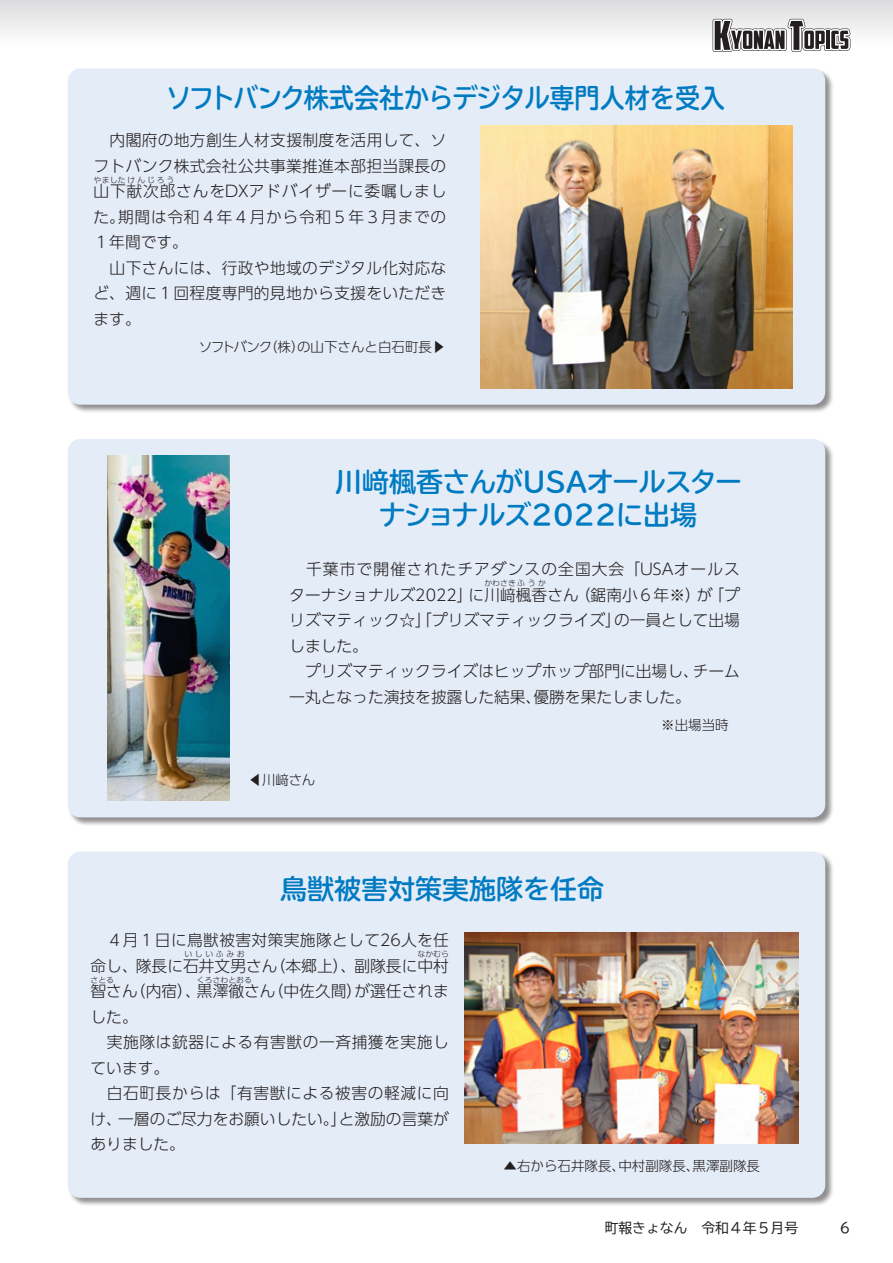
<style>
.page{position:relative;width:893px;height:1263px;background:#fff}
.page>*{position:absolute;margin:0;border:0;box-sizing:border-box;transform-origin:0 0}
.t1{font:700 27px/33px "TBUDR Go Std";color:#007bc2;text-align:center}
.t2{font:700 27px "TBUDR Go Std";color:#007bc2;scale:.93 1}
.t3{font:300 15.75px/25.5px "UD Shin Go Pr 6 N";letter-spacing:.02em;color:#231f20}
.t4{font:300 15.75px/25.5px "UD Shin Go Pr 6 N";color:#231f20}
.t5{font:300 15.75px/25.5px "UD Shin Go Pr 6 N";letter-spacing:.065em;color:#231f20}
.t6{font:300 15.75px "UD Shin Go Pr 6 N";letter-spacing:.04em;color:#231f20}
.t7{font:300 15.75px "UD Shin Go Pr 6 N";letter-spacing:.045em;color:#231f20}
.t8{font:13.8px "TBUD Go Std";color:#231f20}
.t9{font:300 13.5px "UD Shin Go Pr 6 N";color:#231f20}
.t10{font:300 7.8px "UD Shin Go Pr 6 N";letter-spacing:.025em;color:#231f20}
.t11{font:300 7.8px "UD Shin Go Pr 6 N";letter-spacing:.235em;color:#231f20}
.t12{font:300 7.8px "UD Shin Go Pr 6 N";letter-spacing:.085em;color:#231f20}
.t13{font:300 7.8px "UD Shin Go Pr 6 N";color:#231f20}
</style>
<div class="page">
<div style="left:0;top:0;width:893px;height:45px;background:linear-gradient(to bottom,#dbdcdd,#fefefe)"></div>
<hr style="left:0;top:0;width:1px;height:45px;background:#d1d2d4">
<svg style="left:710px;top:5px;width:143px;height:47px"></svg>
<div style="left:67px;top:68px;width:767px;height:345px;background:#231f20;opacity:.5"></div>
<div style="left:68px;top:68px;width:757px;height:337px;background:#e4ecf7;border-radius:13px"></div>
<div style="left:67px;top:851px;width:767px;height:355px;background:#231f20;opacity:.5"></div>
<div style="left:68px;top:852px;width:757px;height:346px;background:#e4ecf7;border-radius:13px"></div>
<div style="left:67px;top:439px;width:767px;height:387px;background:#231f20;opacity:.5"></div>
<div style="left:68px;top:439px;width:757px;height:378px;background:#e4ecf7;border-radius:13px"></div>
<img style="left:108px;top:455px;width:122px;height:346px">
<img style="left:465px;top:932px;width:334px;height:212px">
<img style="left:480px;top:125px;width:312px;height:263px">
<h1 class="t2" style="left:166px;top:75px;width:602px">ソフトバンク株式会社からデジタル専門人材を受入</h1>
<p class="t3" style="left:94px;top:127px;width:354px;text-align:justify">　内閣府の地方創生人材支援制度を活用して、ソフトバンク株式会社公共事業推進本部担当課長の山下献次郎さんをDXアドバイザーに委嘱しまし</p>
<p class="t11" style="left:94px;top:173px;width:82px">やましたけんじろう</p>
<p class="t7" style="left:118px;top:204px;width:330px">期間は令和４年４月から令和５年３月までの</p>
<p class="t3" style="left:94px;top:204px;width:354px">た。<br>１年間です。<br>　山下さんには、行政や地域のデジタル化対応など、週に１回程度専門的見地から支援をいただきます。</p>
<p class="t9" style="left:297px;top:336px;width:150px">の山下さんと白石町長▶</p>
<p class="t9" style="left:199px;top:336px;width:75px">ソフトバンク</p>
<p class="t9" style="left:264px;top:336px;width:42px">（株）</p>
<h1 class="t1" style="left:335px;top:466px;width:408px">川﨑楓香さんがUSAオールスターナショナルズ2022に出場</h1>
<p class="t5" style="left:469px;top:556px;width:273px;text-indent:-179px">　千葉市で開催されたチアダンスの全国大会「USAオールスに川﨑楓香さん</p>
<p class="t12" style="left:484px;top:577px;width:63px">かわさきふうか</p>
<p class="t4" style="left:289px;top:582px;width:185px">ターナショナルズ2022」</p>
<p class="t3" style="left:708px;top:582px;width:33px">「プ</p>
<p class="t3" style="left:697px;top:582px;width:17px">が</p>
<p class="t4" style="left:614px;top:582px;width:127px;text-indent:-39px">（鋸南小６年※）<br>の一員として出場</p>
<p class="t4" style="left:289px;top:607px;width:333px">リズマティック☆」「プリズマティックライズ」しました。</p>
<p class="t4" style="left:533px;top:658px;width:167px;text-indent:-244px">　プリズマティックライズはヒップホップ部門に出場し、優勝を果たしました。</p>
<p class="t3" style="left:693px;top:658px;width:49px">チーム</p>
<p class="t4" style="left:289px;top:684px;width:253px">一丸となった演技を披露した結果、</p>
<p class="t9" style="left:249px;top:769px;width:68px">◀川﨑さん</p>
<h1 class="t1" style="left:280px;top:873px;width:325px">鳥獣被害対策実施隊を任命</h1>
<p class="t3" style="left:91px;top:927px;width:360px">　４月１日に鳥獣被害対策実施隊として26人を任命し、隊長に石井文男さん</p>
<p class="t10" style="left:417px;top:948px;width:33px">なかむら</p>
<p class="t10" style="left:184px;top:948px;width:62px">いしいふみお</p>
<p class="t4" style="left:270px;top:953px;width:181px">（本郷上）、副隊長に中村</p>
<p class="t13" style="left:197px;top:973px;width:57px">くろさわとおる</p>
<p class="t10" style="left:91px;top:973px;width:25px">さとる</p>
<p class="t3" style="left:354px;top:978px;width:96px">が選任されま</p>
<p class="t3" style="left:130px;top:978px;width:72px">（内宿）、</p>
<p class="t3" style="left:268px;top:978px;width:96px">（中佐久間）</p>
<p class="t3" style="left:197px;top:978px;width:80px">黒澤徹さん</p>
<p class="t3" style="left:91px;top:978px;width:49px">智さん</p>
<p class="t3" style="left:91px;top:1004px;width:49px">した。</p>
<p class="t3" style="left:91px;top:1029px;width:360px">　実施隊は銃器による有害獣の一斉捕獲を実施し</p>
<p class="t3" style="left:91px;top:1055px;width:80px">ています。</p>
<p class="t6" style="left:91px;top:1081px;width:360px">　白石町長からは「有害獣による被害の軽減に向</p>
<p class="t4" style="left:339px;top:1106px;width:112px">と激励の言葉が</p>
<p class="t4" style="left:118px;top:1106px;width:230px">一層のご尽力をお願いしたい。」</p>
<p class="t3" style="left:91px;top:1106px;width:96px">け、<br>ありました。</p>
<p class="t9" style="left:661px;top:714px;width:69px">※出場当時</p>
<p class="t9" style="left:504px;top:1155px;width:123px">▲右から石井隊長、</p>
<p class="t9" style="left:618px;top:1155px;width:82px">中村副隊長、</p>
<p class="t9" style="left:693px;top:1155px;width:69px">黒澤副隊長</p>
<p class="t8" style="left:605px;top:1216px;width:195px">町報きょなん　令和４年５月号</p>
<p class="t8" style="left:840px;top:1216px;width:12px">6</p>
</div>
